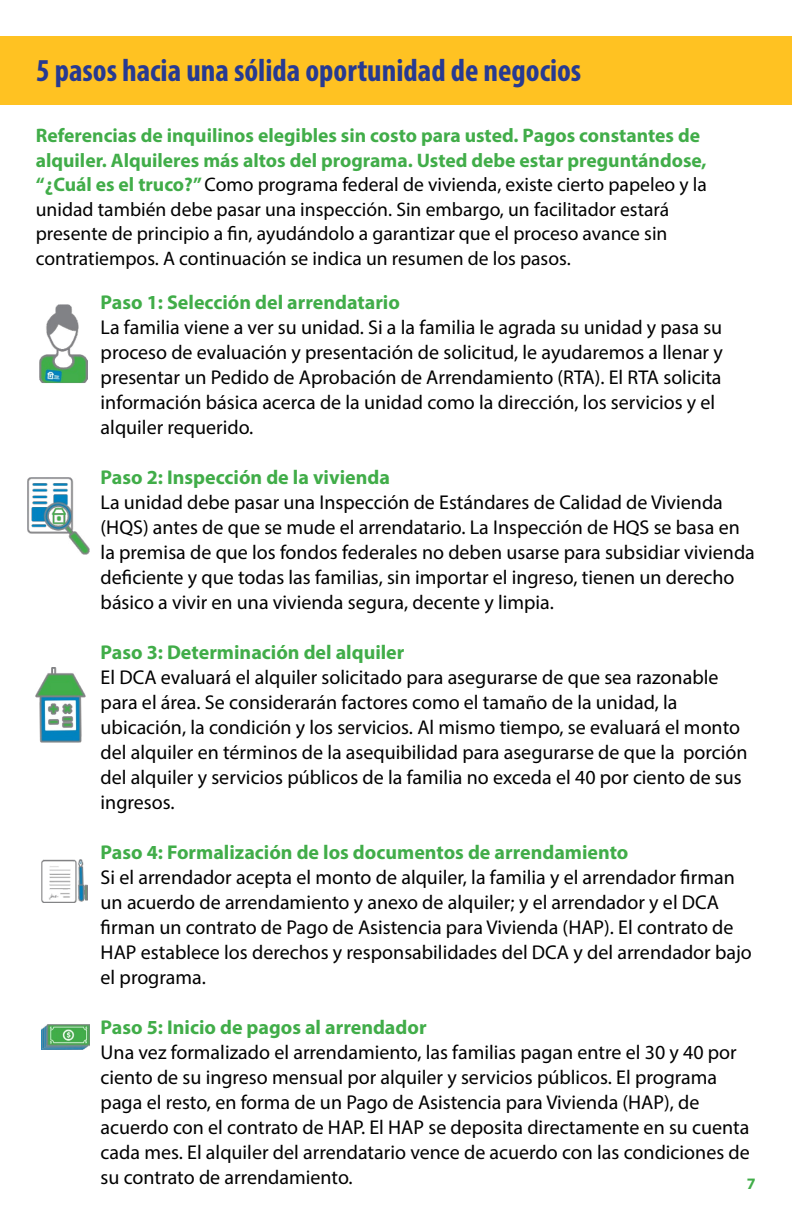
<style>
.page{position:relative;width:792px;height:1224px;background:#fff}
.page>*{position:absolute;margin:0;border:0;box-sizing:border-box;transform-origin:0 0}
.t1{font:700 condensed 32px "Myriad Pro";color:#273a91}
.t2{font:20px/25px "Myriad Pro";color:#000}
.t3{font:700 20px "Myriad Pro";color:#41ad49}
.t4{font:19.6px/24.6px "Myriad Pro";color:#000}
.t5{font:700 16px "Myriad Pro";color:#41ad49}
.s1{font-weight:700;color:#41ad49}
</style>
<div class="page">
<img style="left:40px;top:304px;width:47px;height:78px">
<div style="left:26px;top:474px;width:66px;height:82px;background:linear-gradient(to right,#fff,#f8f7f8)"></div>
<img style="left:28px;top:477px;width:61px;height:77px">
<img style="left:36px;top:667px;width:50px;height:75px">
<img style="left:42px;top:859px;width:45px;height:44px">
<img style="left:41px;top:1024px;width:48px;height:26px">
<div style="left:0;top:37px;width:792px;height:68px;background:#ffc222"></div>
<h1 class="t1" style="left:36px;top:50px;width:547px">5 pasos hacia una sólida oportunidad de negocios</h1>
<p class="t4" style="left:36px;top:123px;width:673px"><span class="s1">Referencias de inquilinos elegibles sin costo para usted. Pagos constantes de alquiler. Alquileres más altos del programa. Usted debe estar preguntándose, “¿Cuál es el truco?”</span> Como programa federal de vivienda, existe cierto papeleo y la unidad también debe pasar una inspección. Sin embargo, un facilitador estará presente de principio a fin, ayudándolo a garantizar que el proceso avance sin contratiempos. A continuación se indica un resumen de los pasos.</p>
<p class="t3" style="left:101px;top:289px;width:301px">Paso 1: Selección del arrendatario</p>
<p class="t2" style="left:101px;top:315px;width:624px">La familia viene a ver su unidad. Si a la familia le agrada su unidad y pasa su proceso de evaluación y presentación de solicitud, le ayudaremos a llenar y presentar un Pedido de Aprobación de Arrendamiento (RTA). El RTA solicita información básica acerca de la unidad como la dirección, los servicios y el alquiler requerido.</p>
<p class="t3" style="left:101px;top:464px;width:291px">Paso 2: Inspección de la vivienda</p>
<p class="t2" style="left:101px;top:490px;width:656px">La unidad debe pasar una Inspección de Estándares de Calidad de Vivienda (HQS) antes de que se mude el arrendatario. La Inspección de HQS se basa en la premisa de que los fondos federales no deben usarse para subsidiar vivienda deficiente y que todas las familias, sin importar el ingreso, tienen un derecho básico a vivir en una vivienda segura, decente y limpia.</p>
<p class="t3" style="left:101px;top:639px;width:305px">Paso 3: Determinación del alquiler</p>
<p class="t2" style="left:101px;top:665px;width:649px">El DCA evaluará el alquiler solicitado para asegurarse de que sea razonable para el área. Se considerarán factores como el tamaño de la unidad, la ubicación, la condición y los servicios. Al mismo tiempo, se evaluará el monto del alquiler en términos de la asequibilidad para asegurarse de que la porción del alquiler y servicios públicos de la familia no exceda el 40 por ciento de sus ingresos.</p>
<p class="t3" style="left:101px;top:839px;width:529px">Paso 4: Formalización de los documentos de arrendamiento</p>
<p class="t2" style="left:101px;top:865px;width:653px">Si el arrendador acepta el monto de alquiler, la familia y el arrendador firman un acuerdo de arrendamiento y anexo de alquiler; y el arrendador y el DCA firman un contrato de Pago de Asistencia para Vivienda (HAP). El contrato de HAP establece los derechos y responsabilidades del DCA y del arrendador bajo el programa.</p>
<p class="t3" style="left:101px;top:1014px;width:327px">Paso 5: Inicio de pagos al arrendador</p>
<p class="t2" style="left:101px;top:1040px;width:651px">Una vez formalizado el arrendamiento, las familias pagan entre el 30 y 40 por ciento de su ingreso mensual por alquiler y servicios públicos. El programa paga el resto, en forma de un Pago de Asistencia para Vivienda (HAP), de acuerdo con el contrato de HAP. El HAP se deposita directamente en su cuenta cada mes. El alquiler del arrendatario vence de acuerdo con las condiciones de su contrato de arrendamiento.</p>
<p class="t5" style="left:747px;top:1173px;width:10px">7</p>
</div>
